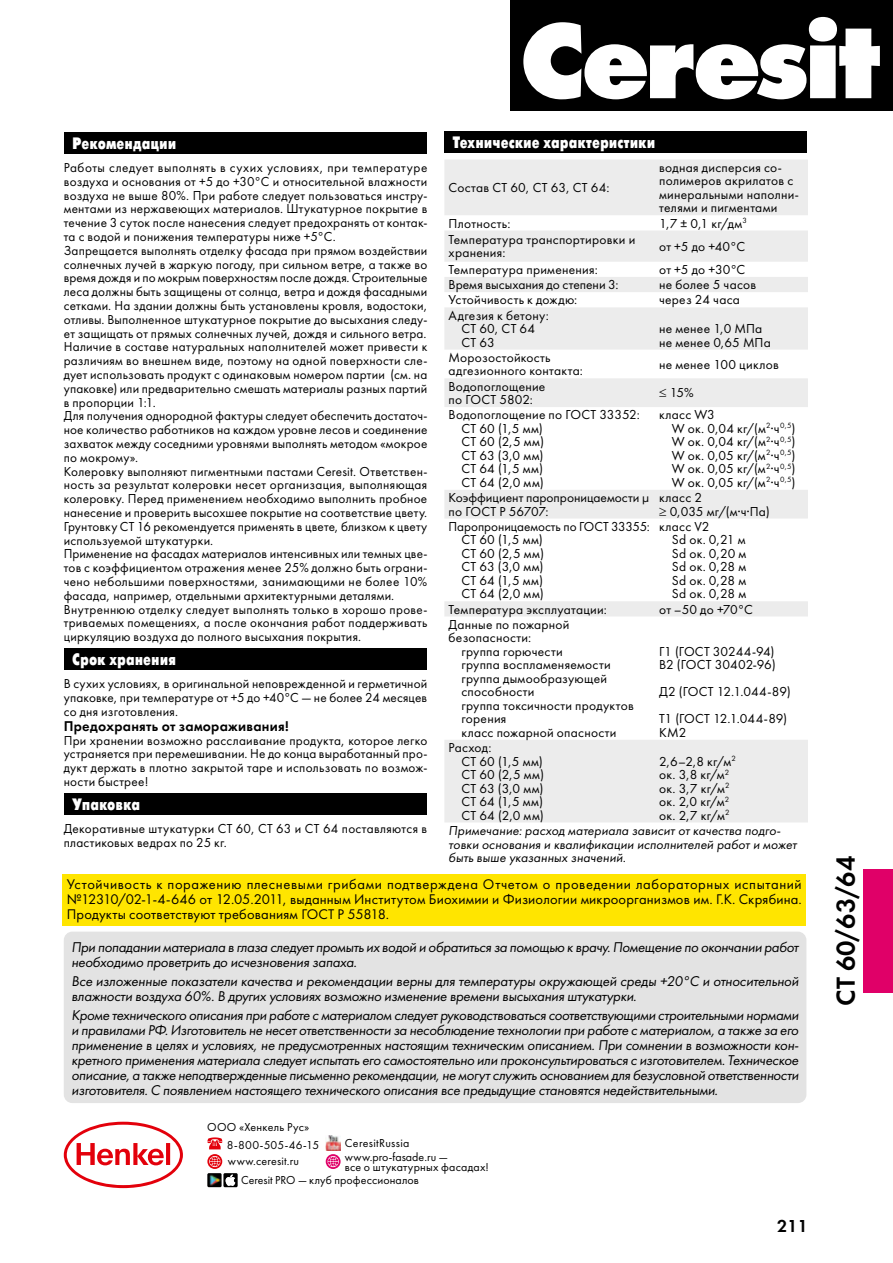
<style>
.page{position:relative;width:893px;height:1263px;background:#fff}
.page>*{position:absolute;margin:0;border:0;box-sizing:border-box;transform-origin:0 0}
.t1{font:27px "Futura Demi C";color:#000}
.t2{font:18px "Futura Demi C";color:#000}
.t3{font:16.5px "Futura Futuris Cond Extra Bold C";color:#fff}
.t4{font:italic 14.7px/15px "Futura Book C";letter-spacing:-.015em;color:#000}
.t5{font:14.7px "Futura Demi C";letter-spacing:.02em;color:#000}
.t6{font:14.55px/14.7px "Futura Book C";letter-spacing:.01em;color:#000;text-align:justify}
.t7{font:13.5px/13.5px "Futura Book C";letter-spacing:.02em;color:#000}
.t8{font:13.5px/13.5px "Futura Book C";color:#000}
.t9{font:italic 13.5px/13.8px "Futura Book C";letter-spacing:.005em;color:#000}
.t10{font:12px/18px "Futura Book C";letter-spacing:.015em;color:#000}
</style>
<div class="page">
<svg style="left:64px;top:1122px;width:119px;height:66px"></svg>
<div style="left:510px;top:0;width:383px;height:111px;background:#000"></div>
<svg style="left:523px;top:17px;width:357px;height:82px"></svg>
<img style="left:325px;top:1135px;width:16px;height:15px">
<svg style="left:207px;top:1173px;width:31px;height:14px"></svg>
<svg style="left:207px;top:1137px;width:15px;height:12px"></svg>
<svg style="left:207px;top:1154px;width:15px;height:15px"></svg>
<svg style="left:209px;top:1156px;width:11px;height:11px"></svg>
<svg style="left:326px;top:1154px;width:15px;height:15px"></svg>
<svg style="left:328px;top:1156px;width:11px;height:11px"></svg>
<div style="left:64px;top:132px;width:363px;height:22px;background:#000"></div>
<div style="left:64px;top:648px;width:363px;height:22px;background:#000"></div>
<div style="left:64px;top:793px;width:363px;height:22px;background:#000"></div>
<div style="left:444px;top:131px;width:363px;height:22px;background:#000"></div>
<svg style="left:444px;top:160px;width:364px;height:662px"></svg>
<div style="left:864px;top:869px;width:29px;height:124px;background:#e00068"></div>
<div style="left:64px;top:932px;width:742px;height:171px;background:#e3e3e3;border-radius:9px"></div>
<div style="left:63px;top:874px;width:743px;height:51px;background:#ffe500"></div>
<p class="t3" style="left:72px;top:134px;width:106px">Рекомендации</p>
<p class="t7" style="left:64px;top:161px;width:365px">Работы следует выполнять в сухих условиях, при температуре воздуха и основания от +5 до +30°C и относительной влажности воздуха не выше 80%. При работе следует пользоваться инстру&shy;ментами из нержавеющих материалов. Штукатурное покрытие в течение 3 суток после нанесения следует предохранять от контак&shy;та с водой и понижения температуры ниже +5°C.<br>Запрещается выполнять отделку фасада при прямом воздействии солнечных лучей в жаркую погоду, при сильном ветре, а также во время дождя и по мокрым поверхностям после дождя. Строительные леса должны быть защищены от солнца, ветра и дождя фасадными сетками. На здании должны быть установлены кровля, водостоки, отливы. Выполненное штукатурное покрытие до высыхания следу&shy;ет защищать от прямых солнечных лучей, дождя и сильного ветра.<br>Наличие в составе натуральных наполнителей может привести к различиям во внешнем виде, поэтому на одной поверхности сле&shy;дует использовать продукт с одинаковым номером партии (см. на упаковке) или предварительно смешать материалы разных партий в пропорции 1:1.<br>Для получения однородной фактуры следует обеспечить достаточ&shy;ное количество работников на каждом уровне лесов и соединение захваток между соседними уровнями выполнять методом «мокрое по мокрому».<br>Колеровку выполняют пигментными пастами Ceresit. Ответствен&shy;ность за результат колеровки несет организация, выполняющая колеровку. Перед применением необходимо выполнить пробное нанесение и проверить высохшее покрытие на соответствие цвету.<br>Грунтовку CT 16 рекомендуется применять в цвете, близком к цвету используемой штукатурки.<br>Применение на фасадах материалов интенсивных или темных цве&shy;тов с коэффициентом отражения менее 25% должно быть ограни&shy;чено небольшими поверхностями, занимающими не более 10% фасада, например, отдельными архитектурными деталями.<br>Внутреннюю отделку следует выполнять только в хорошо прове&shy;триваемых помещениях, а после окончания работ поддерживать циркуляцию воздуха до полного высыхания покрытия.</p>
<p class="t3" style="left:72px;top:650px;width:105px">Срок хранения</p>
<p class="t7" style="left:64px;top:677px;width:365px;text-align:justify">В сухих условиях, в оригинальной неповрежденной и герметичной упаковке, при температуре от +5 до +40°С — не более 24 месяцев со дня изготовления.</p>
<p class="t5" style="left:64px;top:717px;width:226px">Предохранять от замораживания!</p>
<p class="t7" style="left:64px;top:733px;width:365px;text-align:justify">При хранении возможно расслаивание продукта, которое легко устраняется при перемешивании. Не до конца выработанный про&shy;дукт держать в плотно закрытой таре и использовать по возмож&shy;ности быстрее!</p>
<p class="t3" style="left:72px;top:795px;width:69px">Упаковка</p>
<p class="t7" style="left:64px;top:822px;width:365px">Декоративные штукатурки CT 60, CT 63 и CT 64 поставляются в пластиковых ведрах по 25 кг.</p>
<p class="t3" style="left:453px;top:133px;width:204px">Технические характеристики</p>
<p class="t7" style="left:449px;top:181px;width:162px">Состав CT 60, CT 63, CT 64:</p>
<p class="t7" style="left:659px;top:161px;width:141px">водная дисперсия со&shy;полимеров акрилатов с минеральными наполни&shy;телями и пигментами</p>
<p class="t7" style="left:449px;top:216px;width:63px">Плотность:</p>
<p class="t7" style="left:659px;top:216px;width:89px">1,7 ± 0,1 кг/дм<sup>3</sup></p>
<p class="t7" style="left:449px;top:233px;width:188px">Температура транспортировки и хранения:</p>
<p class="t7" style="left:659px;top:240px;width:88px">от +5 до +40°C</p>
<p class="t7" style="left:449px;top:263px;width:151px">Температура применения:</p>
<p class="t7" style="left:659px;top:263px;width:88px">от +5 до +30°С</p>
<p class="t8" style="left:449px;top:278px;width:171px">Время высыхания до степени 3:</p>
<p class="t7" style="left:659px;top:278px;width:99px">не более 5 часов</p>
<p class="t7" style="left:449px;top:293px;width:130px">Устойчивость к дождю:</p>
<p class="t7" style="left:659px;top:293px;width:82px">через 24 часа</p>
<p class="t7" style="left:461px;top:309px;width:89px;text-indent:-13px">Адгезия к бетону:<br>СТ 60, СТ 64<br>СТ 63</p>
<p class="t7" style="left:659px;top:322px;width:113px">не менее 1,0 МПа не менее 0,65 МПа</p>
<p class="t7" style="left:449px;top:351px;width:136px">Морозостойкость адгезионного контакта:</p>
<p class="t7" style="left:659px;top:358px;width:121px">не менее 100 циклов</p>
<p class="t7" style="left:449px;top:380px;width:98px">Водопоглощение по ГОСТ 5802:</p>
<p class="t7" style="left:659px;top:386px;width:36px">≤ 15%</p>
<p class="t7" style="left:461px;top:408px;width:180px;text-indent:-13px">Водопоглощение по ГОСТ 33352:<br>CT 60 (1,5 мм)<br>CT 60 (2,5 мм)<br>CT 63 (3,0 мм)<br>CT 64 (1,5 мм)<br>CT 64 (2,0 мм)</p>
<p class="t7" style="left:672px;top:408px;width:125px;text-indent:-13px">класс W3<br>W ок. 0,04 кг/(м<sup>2</sup>·ч<sup>0,5</sup>)<br>W ок. 0,04 кг/(м<sup>2</sup>·ч<sup>0,5</sup>)<br>W ок. 0,05 кг/(м<sup>2</sup>·ч<sup>0,5</sup>)<br>W ок. 0,05 кг/(м<sup>2</sup>·ч<sup>0,5</sup>)<br>W ок. 0,05 кг/(м<sup>2</sup>·ч<sup>0,5</sup>)</p>
<p class="t8" style="left:449px;top:491px;width:202px">Коэффициент паропроницаемости µ по ГОСТ Р 56707:</p>
<p class="t7" style="left:659px;top:491px;width:112px">класс 2<br>≥ 0,035 мг/(м·ч·Па)</p>
<p class="t8" style="left:461px;top:520px;width:190px;text-indent:-13px">Паропроницаемость по ГОСТ 33355:<br>CT 60 (1,5 мм)<br>CT 60 (2,5 мм)<br>CT 63 (3,0 мм)<br>CT 64 (1,5 мм)<br>CT 64 (2,0 мм)</p>
<p class="t7" style="left:672px;top:520px;width:76px;text-indent:-13px">класс V2<br>Sd ок. 0,21 м<br>Sd ок. 0,20 м<br>Sd ок. 0,28 м<br>Sd ок. 0,28 м<br>Sd ок. 0,28 м</p>
<p class="t7" style="left:449px;top:602px;width:160px">Температура эксплуатации:</p>
<p class="t7" style="left:659px;top:602px;width:95px">от –50 до +70°С</p>
<p class="t7" style="left:449px;top:618px;width:122px">Данные по пожарной безопасности:</p>
<p class="t7" style="left:461px;top:645px;width:174px">группа горючести<br>группа воспламеняемости группа дымообразующей способности<br>группа токсичности продуктов горения<br>класс пожарной опасности</p>
<p class="t8" style="left:659px;top:645px;width:118px">Г1 (ГОСТ 30244-94)<br>В2 (ГОСТ 30402-96)</p>
<p class="t7" style="left:659px;top:678px;width:133px;line-height:27px">Д2 (ГОСТ 12.1.044-89)<br>Т1 (ГОСТ 12.1.044-89)</p>
<p class="t7" style="left:659px;top:726px;width:29px">КМ2</p>
<p class="t7" style="left:461px;top:741px;width:84px;text-indent:-13px">Расход:<br>CT 60 (1,5 мм)<br>CT 60 (2,5 мм)<br>CT 63 (3,0 мм)<br>CT 64 (1,5 мм)<br>CT 64 (2,0 мм)</p>
<p class="t7" style="left:659px;top:754px;width:78px">2,6–2,8 кг/м<sup>2 </sup>ок. 3,8 кг/м<sup>2 </sup>ок. 3,7 кг/м<sup>2 </sup>ок. 2,0 кг/м<sup>2 </sup>ок. 2,7 кг/м<sup>2</sup></p>
<p class="t9" style="left:449px;top:823px;width:350px">Примечание: расход материала зависит от качества подго&shy;товки основания и квалификации исполнителей работ и может быть выше указанных значений.</p>
<p class="t6" style="left:67px;top:877px;width:736px">Устойчивость к поражению плесневыми грибами подтверждена Отчетом о проведении лабораторных испытаний №12310/02-1-4-646 от 12.05.2011, выданным Институтом Биохимии и Физиологии микроорганизмов им. Г.К. Скрябина.<br>Продукты соответствуют требованиям ГОСТ Р 55818.</p>
<p class="t4" style="left:72px;top:939px;width:729px">При попадании материала в глаза следует промыть их водой и обратиться за помощью к врачу. Помещение по окончании работ необходимо проветрить до исчезновения запаха.</p>
<p class="t4" style="left:72px;top:973px;width:729px">Все изложенные показатели качества и рекомендации верны для температуры окружающей среды +20°C и относительной влажности воздуха 60%. В других условиях возможно изменение времени высыхания штукатурки.</p>
<p class="t4" style="left:72px;top:1008px;width:729px;text-align:justify">Кроме технического описания при работе с материалом следует руководствоваться соответствующими строительными нормами и правилами РФ. Изготовитель не несет ответственности за несоблюдение технологии при работе с материалом, а также за его применение в целях и условиях, не предусмотренных настоящим техническим описанием. При сомнении в возможности кон&shy;кретного применения материала следует испытать его самостоятельно или проконсультироваться с изготовителем. Техническое описание, а также неподтвержденные письменно рекомендации, не могут служить основанием для безусловной ответственности изготовителя. С появлением настоящего технического описания все предыдущие становятся недействительными.</p>
<p class="t10" style="left:227px;top:1118px;width:94px;text-indent:-20px">ООО «Хенкель Рус»<br>8-800-505-46-15</p>
<p class="t10" style="left:345px;top:1134px;width:66px">CeresitRussia</p>
<p class="t10" style="left:228px;top:1152px;width:73px">www.ceresit.ru</p>
<p class="t10" style="left:345px;top:1153px;width:146px;line-height:9.4px">www.pro-fasade.ru —<br>все о штукатурных фасадах!</p>
<p class="t10" style="left:241px;top:1171px;width:179px">Ceresit PRO — клуб профессионалов</p>
<h2 class="t2" style="left:777px;top:1215px;width:32px">211</h2>
<h1 class="t1" style="left:830px;top:1006px;width:152px;rotate:-90deg">CT 60/63/64</h1>
</div>
